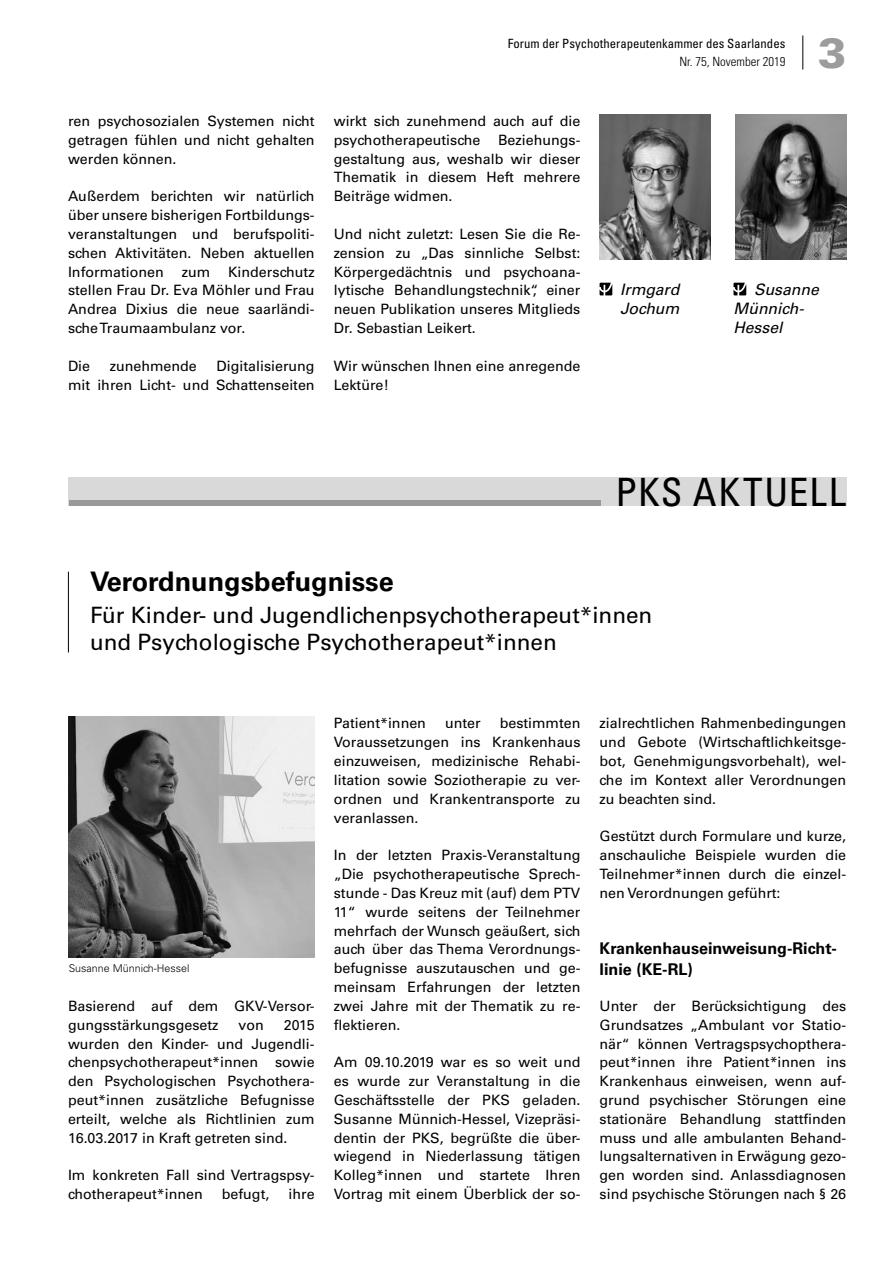
<style>
.page{position:relative;width:893px;height:1263px;background:#fff}
.page>*{position:absolute;margin:0;border:0;box-sizing:border-box;transform-origin:0 0}
.t1{font:900 42px "Univers LT Std";color:#9c9c9d}
.t2{font:condensed 39px "Univers LT Std";letter-spacing:.04em;color:#000}
.t3{font:700 27px "Univers LT Std";color:#000}
.t4{font:22.5px/27px "Univers LT Std";color:#000}
.t5{font:700 16.2px/21px "Univers LT Std";color:#000}
.t6{font:italic 15.75px/18.8px "Univers LT Std";color:#000}
.t7{font:14.25px/18.8px "Univers LT Std";color:#000;text-align:justify}
.t8{font:condensed 12.75px "Univers LT Std";color:#000}
.t9{font:300 condensed 12.75px "Univers LT Std";color:#000}
.t10{font:300 10.65px "Univers LT Std";color:#000}
</style>
<div class="page">
<hr style="left:802px;top:36px;width:1px;height:34px;background:#000">
<div style="left:68px;top:477px;width:778px;height:28px;background:#d9d9d9"></div>
<div style="left:69px;top:500px;width:531px;height:5px;background:#999"></div>
<svg style="left:600px;top:283px;width:12px;height:12px"></svg>
<svg style="left:733px;top:283px;width:13px;height:12px"></svg>
<img style="left:600px;top:115px;width:110px;height:144px">
<img style="left:735px;top:115px;width:111px;height:144px">
<hr style="left:68px;top:572px;width:1px;height:80px;background:#000">
<img style="left:68px;top:717px;width:247px;height:241px">
<p class="t7" style="left:68px;top:112px;width:248px">ren psychosozialen Systemen nicht getragen fühlen und nicht gehalten werden können.</p>
<p class="t7" style="left:68px;top:187px;width:248px">Außerdem berichten wir natürlich über unsere bisherigen Fortbildungs&shy;veranstaltungen und berufspoliti&shy;schen Aktivitäten. Neben aktuellen Informationen</p>
<p class="t7" style="left:68px;top:262px;width:248px;text-indent:160px">Kinderschutz stellen Frau Dr. Eva Möhler und Frau Andrea Dixius die neue saarländi&shy;sche Traumaambulanz vor.</p>
<p class="t7" style="left:68px;top:356px;width:24px">Die</p>
<p class="t7" style="left:110px;top:356px;width:89px">zunehmende</p>
<p class="t7" style="left:182px;top:262px;width:30px">zum</p>
<p class="t7" style="left:68px;top:356px;width:248px;text-align:right">Digitalisierung<br>mit ihren Licht- und Schattenseiten</p>
<p class="t8" style="left:508px;top:35px;width:279px">Forum der Psychotherapeutenkammer des Saarlandes</p>
<p class="t9" style="left:679px;top:54px;width:108px">Nr. 75, November 2019</p>
<h1 class="t1" style="left:818px;top:27px;width:30px">3</h1>
<p class="t7" style="left:334px;top:112px;width:248px">wirkt sich zunehmend auch auf die psychotherapeutische Beziehungs&shy;gestaltung aus, weshalb wir dieser Thematik in diesem Heft mehrere Beiträge widmen.</p>
<p class="t7" style="left:334px;top:225px;width:248px">Und nicht zuletzt: Lesen Sie die Re&shy;zension zu „Das sinnliche Selbst:<br>Körpergedächtnis und psychoana&shy;lytische Behandlungstechnik“, einer neuen Publikation unseres Mitglieds Dr. Sebastian Leikert.</p>
<p class="t7" style="left:334px;top:356px;width:248px">Wir wünschen Ihnen eine anregende<br>Lektüre!</p>
<p class="t6" style="left:620px;top:281px;width:61px">Irmgard<br>Jochum</p>
<p class="t6" style="left:733px;top:281px;width:87px;text-indent:21px">Susanne<br>Münnich-<br>Hessel</p>
<h2 class="t2" style="left:615px;top:467px;width:232px">PKS AKTUELL</h2>
<h3 class="t3" style="left:90px;top:566px;width:305px">Verordnungsbefugnisse</h3>
<h3 class="t4" style="left:90px;top:601px;width:564px">Für Kinder- und Jugendlichenpsychotherapeut*innen und Psychologische Psychotherapeut*innen</h3>
<p class="t10" style="left:69px;top:962px;width:122px">Susanne Münnich-Hessel</p>
<p class="t7" style="left:68px;top:996px;width:248px">Basierend auf dem GKV-Versor&shy;gungsstärkungsgesetz</p>
<p class="t7" style="left:68px;top:1015px;width:248px;text-indent:216px">2015 wurden den Kinder- und Jugendli&shy;chenpsychotherapeut*innen sowie den Psychologischen Psychothera&shy;peut*innen zusätzliche Befugnisse erteilt, welche als Richtlinien zum 16.03.2017 in Kraft getreten sind.</p>
<p class="t7" style="left:68px;top:1166px;width:248px">Im konkreten Fall sind Vertragspsy&shy;chotherapeut*innen</p>
<p class="t7" style="left:239px;top:1015px;width:27px">von</p>
<p class="t7" style="left:222px;top:1185px;width:49px">befugt,</p>
<p class="t7" style="left:289px;top:1185px;width:28px">ihre</p>
<p class="t7" style="left:334px;top:714px;width:248px;text-indent:166px">bestimmten Voraussetzungen ins Krankenhaus einzuweisen, medizinische Rehabi&shy;litation sowie Soziotherapie zu ver&shy;ordnen und Krankentransporte zu veranlassen.</p>
<p class="t7" style="left:334px;top:846px;width:248px">In der letzten Praxis-Veranstaltung „Die psychotherapeutische Sprech&shy;stunde - Das Kreuz mit (auf) dem PTV 11“ wurde seitens der Teilnehmer mehrfach der Wunsch geäußert, sich auch über das Thema Verordnungs&shy;befugnisse auszutauschen und ge&shy;meinsam Erfahrungen der letzten zwei Jahre mit der Thematik zu re&shy;flektieren.</p>
<p class="t7" style="left:334px;top:1053px;width:248px">Am 09.10.2019 war es so weit und es wurde zur Veranstaltung in die Geschäftsstelle der PKS geladen.<br>Susanne Münnich-Hessel, Vizepräsi&shy;dentin der PKS, begrüßte die über&shy;wiegend in Niederlassung tätigen Kolleg*innen und startete Ihren Vortrag mit einem Überblick der so-</p>
<p class="t7" style="left:334px;top:714px;width:94px">Patient*innen</p>
<p class="t7" style="left:445px;top:714px;width:37px">unter</p>
<p class="t7" style="left:600px;top:714px;width:248px">zialrechtlichen Rahmenbedingungen und Gebote (Wirtschaftlichkeitsge&shy;bot, Genehmigungsvorbehalt), wel&shy;che im Kontext aller Verordnungen zu beachten sind.</p>
<p class="t7" style="left:600px;top:827px;width:248px">Gestützt durch Formulare und kurze, anschauliche Beispiele wurden die Teilnehmer*innen durch die einzel&shy;nen Verordnungen geführt:</p>
<p class="t5" style="left:600px;top:938px;width:239px">Krankenhauseinweisung-Richt&shy;linie (KE-RL)</p>
<p class="t7" style="left:600px;top:996px;width:248px">Unter der Berücksichtigung des Grundsatzes „Ambulant vor Statio&shy;när“ können Vertragspsychopthera&shy;peut*innen ihre Patient*innen ins Krankenhaus einweisen, wenn auf&shy;grund psychischer Störungen eine stationäre Behandlung stattfinden muss und alle ambulanten Behand&shy;lungsalternativen in Erwägung gezo&shy;gen worden sind. Anlassdiagnosen sind psychische Störungen nach § 26</p>
</div>
